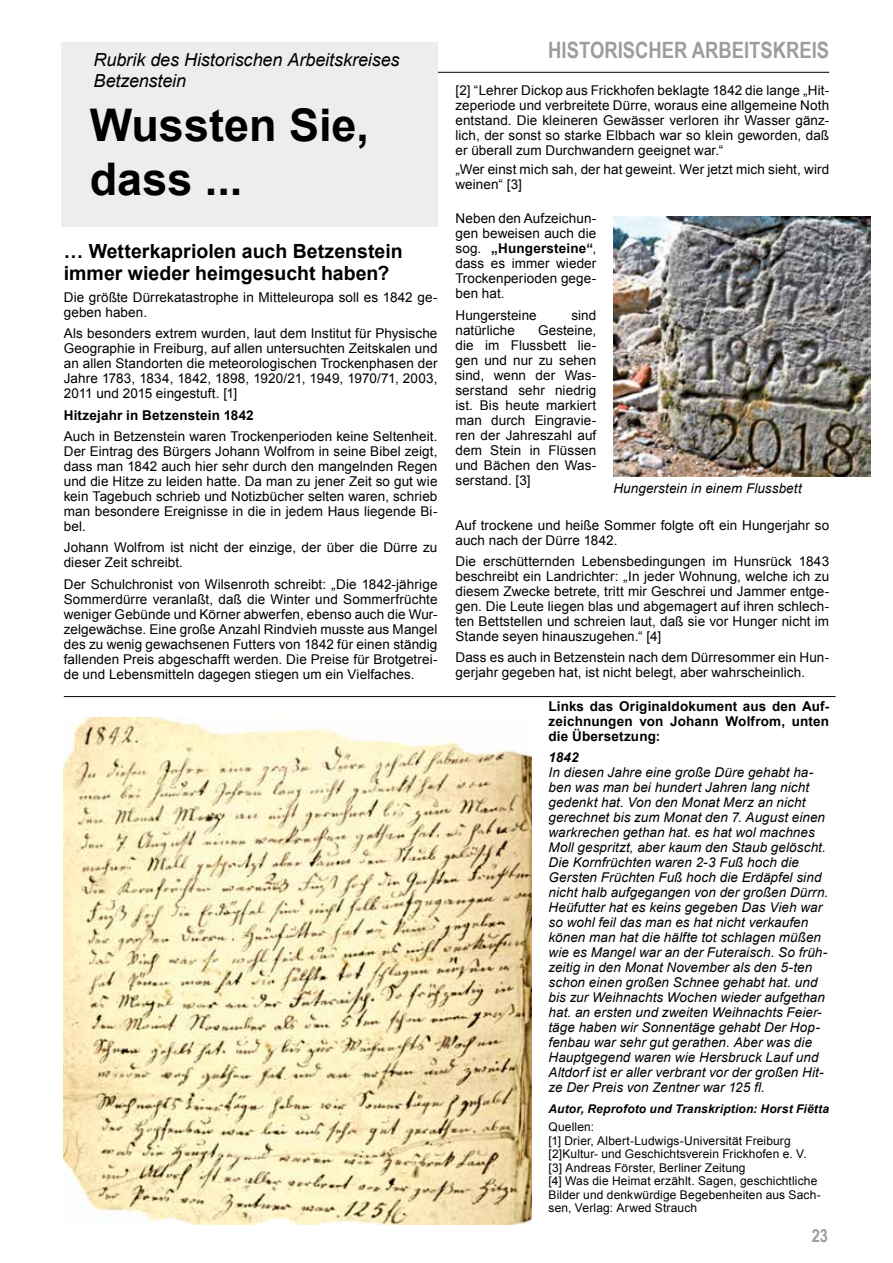
<style>
.page{position:relative;width:893px;height:1263px;background:#fff}
.page>*{position:absolute;margin:0;border:0;box-sizing:border-box;transform-origin:0 0}
.t1{font:700 45px/54px "Arial";color:#000}
.t2{font:700 22.5px "Arial Narrow";color:#9d9d9c}
.t3{font:700 19.5px/22.5px "Arial";color:#000}
.t4{font:italic 18px/21px "Arial";letter-spacing:-.005em;color:#000}
.t5{font:700 18px "Arial Narrow";color:#9d9d9c}
.t6{font:13.5px/15px "Arial";letter-spacing:.005em;color:#000;text-align:justify}
.t7{font:italic 13.5px/15px "Arial";letter-spacing:.005em;color:#000}
.t8{font:700 13.5px/15px "Arial";letter-spacing:.01em;color:#000;text-align:justify}
.t9{font:italic 700 13.5px "Arial";color:#000}
.t10{font:12px/13.5px "Arial";letter-spacing:.01em;color:#000}
.t11{font:italic 700 12px "Arial";letter-spacing:.015em;color:#000}
.s1{font-weight:700}
</style>
<div class="page">
<hr style="left:64px;top:72px;width:765px;height:1px;background:#000">
<div style="left:61px;top:42px;width:376px;height:184px;background:#ededed"></div>
<img style="left:64px;top:717px;width:467px;height:507px">
<img style="left:613px;top:216px;width:258px;height:261px">
<hr style="left:64px;top:696px;width:772px;height:1px;background:#000">
<h3 class="t4" style="left:94px;top:49px;width:307px">Rubrik des Historischen Arbeitskreises<br>Betzenstein</h3>
<h1 class="t1" style="left:90px;top:99px;width:281px">Wussten Sie, dass ...</h1>
<h3 class="t3" style="left:64px;top:240px;width:340px">… Wetterkapriolen auch Betzenstein immer wieder heimgesucht haben?</h3>
<p class="t6" style="left:64px;top:290px;width:375px">Die größte Dürrekatastrophe in Mitteleuropa soll es 1842 ge&shy;geben haben.</p>
<p class="t6" style="left:64px;top:326px;width:375px">Als besonders extrem wurden, laut dem Institut für Physische Geographie in Freiburg, auf allen untersuchten Zeitskalen und an allen Standorten die meteorologischen Trockenphasen der Jahre 1783, 1834, 1842, 1898, 1920/21, 1949, 1970/71, 2003, 2011 und 2015 eingestuft. [1]</p>
<p class="t8" style="left:64px;top:408px;width:192px">Hitzejahr in Betzenstein 1842</p>
<p class="t6" style="left:64px;top:429px;width:375px">Auch in Betzenstein waren Trockenperioden keine Seltenheit.<br>Der Eintrag des Bürgers Johann Wolfrom in seine Bibel zeigt, dass man 1842 auch hier sehr durch den mangelnden Regen und die Hitze zu leiden hatte. Da man zu jener Zeit so gut wie kein Tagebuch schrieb und Notizbücher selten waren, schrieb man besondere Ereignisse in die in jedem Haus liegende Bi&shy;bel.</p>
<p class="t6" style="left:64px;top:540px;width:375px">Johann Wolfrom ist nicht der einzige, der über die Dürre zu dieser Zeit schreibt.</p>
<p class="t6" style="left:64px;top:577px;width:375px">Der Schulchronist von Wilsenroth schreibt: „Die 1842-jährige Sommerdürre veranlaßt, daß die Winter und Sommerfrüchte weniger Gebünde und Körner abwerfen, ebenso auch die Wur&shy;zelgewächse. Eine große Anzahl Rindvieh musste aus Mangel des zu wenig gewachsenen Futters von 1842 für einen ständig fallenden Preis abgeschafft werden. Die Preise für Brotgetrei&shy;de und Lebensmitteln dagegen stiegen um ein Vielfaches.</p>
<h2 class="t2" style="left:548px;top:34px;width:282px">HISTORISCHER ARBEITSKREIS</h2>
<p class="t6" style="left:455px;top:83px;width:375px">[2] “Lehrer Dickop aus Frickhofen beklagte 1842 die lange „Hit&shy;zeperiode und verbreitete Dürre, woraus eine allgemeine Noth entstand. Die kleineren Gewässer verloren ihr Wasser gänz&shy;lich, der sonst so starke Elbbach war so klein geworden, daß er überall zum Durchwandern geeignet war.“</p>
<p class="t6" style="left:455px;top:162px;width:375px">„Wer einst mich sah, der hat geweint. Wer jetzt mich sieht, wird weinen“ [3]</p>
<p class="t6" style="left:455px;top:211px;width:142px">Neben den Aufzeichun&shy;gen beweisen auch die sog. <span class="s1">„Hungersteine“</span>, dass es immer wieder Trockenperioden gege&shy;ben hat.</p>
<p class="t6" style="left:455px;top:308px;width:83px">Hungersteine</p>
<p class="t6" style="left:571px;top:308px;width:27px">sind</p>
<p class="t6" style="left:455px;top:323px;width:61px">natürliche</p>
<p class="t6" style="left:455px;top:323px;width:142px;text-indent:83px">Gesteine, die im Flussbett lie&shy;gen und nur zu sehen sind, wenn der Was&shy;serstand sehr niedrig ist. Bis heute markiert man durch Eingravie&shy;ren der Jahreszahl auf dem Stein in Flüssen und Bächen den Was&shy;serstand. [3]</p>
<p class="t6" style="left:455px;top:517px;width:375px">Auf trockene und heiße Sommer folgte oft ein Hungerjahr so auch nach der Dürre 1842.</p>
<p class="t6" style="left:455px;top:554px;width:375px">Die erschütternden Lebensbedingungen im Hunsrück 1843 beschreibt ein Landrichter: „In jeder Wohnung, welche ich zu diesem Zwecke betrete, tritt mir Geschrei und Jammer entge&shy;gen. Die Leute liegen blas und abgemagert auf ihren schlech&shy;ten Bettstellen und schreien laut, daß sie vor Hunger nicht im Stande seyen hinauszugehen.“ [4]</p>
<p class="t6" style="left:455px;top:650px;width:375px">Dass es auch in Betzenstein nach dem Dürresommer ein Hun&shy;gerjahr gegeben hat, ist nicht belegt, aber wahrscheinlich.</p>
<p class="t7" style="left:613px;top:481px;width:190px">Hungerstein in einem Flussbett</p>
<p class="t8" style="left:549px;top:699px;width:282px">Links das Originaldokument aus den Auf&shy;zeichnungen von Johann Wolfrom, unten die Übersetzung:</p>
<p class="t9" style="left:549px;top:748px;width:32px">1842</p>
<p class="t7" style="left:549px;top:765px;width:281px">In diesen Jahre eine große Düre gehabt ha&shy;ben was man bei hundert Jahren lang nicht gedenkt hat. Von den Monat Merz an nicht gerechnet bis zum Monat den 7. August einen warkrechen gethan hat. es hat wol machnes Moll gespritzt, aber kaum den Staub gelöscht.<br>Die Kornfrüchten waren 2-3 Fuß hoch die Gersten Früchten Fuß hoch die Erdäpfel sind nicht halb aufgegangen von der großen Dürrn.<br>Heüfutter hat es keins gegeben Das Vieh war so wohl feil das man es hat nicht verkaufen könen man hat die hälfte tot schlagen müßen wie es Mangel war an der Futeraisch. So früh&shy;zeitig in den Monat November als den 5-ten schon einen großen Schnee gehabt hat. und bis zur Weihnachts Wochen wieder aufgethan hat. an ersten und zweiten Weihnachts Feier&shy;täge haben wir Sonnentäge gehabt Der Hop&shy;fenbau war sehr gut gerathen. Aber was die Hauptgegend waren wie Hersbruck Lauf und Altdorf ist er aller verbrant vor der großen Hit&shy;ze Der Preis von Zentner war 125 fl.</p>
<p class="t11" style="left:549px;top:1101px;width:282px">Autor, Reprofoto und Transkription: Horst Fiëtta</p>
<p class="t10" style="left:549px;top:1120px;width:274px">Quellen:<br>[1] Drier, Albert-Ludwigs-Universität Freiburg [2]Kultur- und Geschichtsverein Frickhofen e. V. [3] Andreas Förster, Berliner Zeitung<br>[4] Was die Heimat erzählt. Sagen, geschichtliche Bilder und denkwürdige Begebenheiten aus Sach&shy;sen, Verlag: Arwed Strauch</p>
<h3 class="t5" style="left:812px;top:1222px;width:18px">23</h3>
</div>
